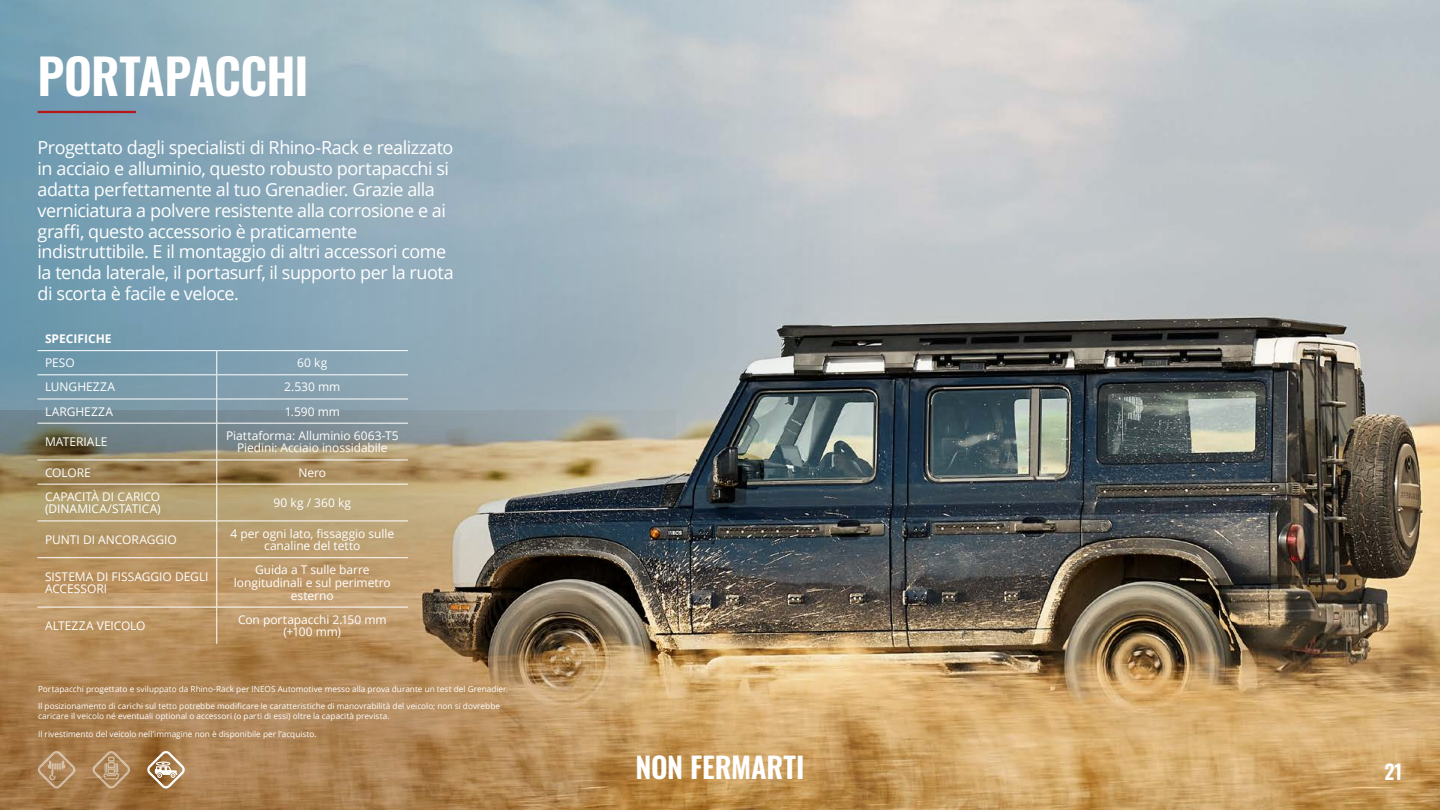
<style>
.page{position:relative;width:1440px;height:810px;background:#fff}
.page>*{position:absolute;margin:0;border:0;box-sizing:border-box;transform-origin:0 0}
.HDL_Up_Top{font:600 48.75px "Oswald";letter-spacing:-.02em;color:#fff}
.t1{font:600 28.88px "Oswald";letter-spacing:-.005em;color:#fff}
.t2{font:600 20.25px "Oswald";color:#fff}
.Bodycopy{font:18px/20.9px "Open Sans";letter-spacing:-.025em;color:#fff}
.Table_BC_center{font:12px/12.6px "Open Sans";letter-spacing:-.005em;color:#fff;text-align:center}
.Table_of_Contents{font:12px/12.6px "Open Sans";color:#fff}
.Table_HL{font:700 12px "Open Sans";color:#fff}
.Captions{font:8.25px/9.9px "Open Sans";color:#fff}
</style>
<div class="page">
<img style="left:675px;top:0;width:765px;height:810px">
<svg style="left:0;top:0;width:863px;height:593px;background:#91a7b1"></svg>
<img style="left:0;top:411px;width:675px;height:399px">
<hr style="left:38px;top:350px;width:179px;height:1px;background:#fff">
<hr style="left:217px;top:350px;width:191px;height:1px;background:#fff">
<svg style="left:216px;top:351px;width:1px;height:72px"></svg>
<hr style="left:216px;top:424px;width:1px;height:36px;background:#fff">
<svg style="left:216px;top:461px;width:1px;height:23px"></svg>
<hr style="left:216px;top:485px;width:1px;height:36px;background:#fff">
<hr style="left:216px;top:521px;width:1px;height:36px;background:#fff">
<hr style="left:216px;top:558px;width:1px;height:49px;background:#fff">
<hr style="left:216px;top:607px;width:1px;height:37px;background:#fff">
<hr style="left:38px;top:374px;width:179px;height:1px;background:#fff">
<hr style="left:217px;top:374px;width:191px;height:1px;background:#fff">
<hr style="left:38px;top:399px;width:179px;height:1px;background:#fff">
<hr style="left:217px;top:399px;width:191px;height:1px;background:#fff">
<hr style="left:38px;top:423px;width:179px;height:1px;background:#fff">
<hr style="left:217px;top:423px;width:191px;height:1px;background:#fff">
<hr style="left:38px;top:460px;width:179px;height:1px;background:#fff">
<hr style="left:217px;top:460px;width:191px;height:1px;background:#fff">
<hr style="left:38px;top:484px;width:179px;height:1px;background:#fff">
<hr style="left:217px;top:484px;width:191px;height:1px;background:#fff">
<hr style="left:38px;top:521px;width:179px;height:1px;background:#fff">
<hr style="left:217px;top:521px;width:191px;height:1px;background:#fff">
<hr style="left:38px;top:557px;width:179px;height:1px;background:#fff">
<hr style="left:217px;top:557px;width:191px;height:1px;background:#fff">
<hr style="left:38px;top:607px;width:179px;height:1px;background:#fff">
<hr style="left:217px;top:607px;width:191px;height:1px;background:#fff">
<svg style="left:38px;top:751px;width:38px;height:37px"></svg>
<svg style="left:93px;top:750px;width:37px;height:38px"></svg>
<svg style="left:147px;top:750px;width:38px;height:38px"></svg>
<hr style="left:38px;top:111px;width:98px;height:2px;background:#b61615">
<p class="HDL_Up_Top" style="left:38px;top:50px;width:272px">PORTAPACCHI</p>
<p class="Bodycopy" style="left:38px;top:137px;width:418px">Progettato dagli specialisti di Rhino-Rack e realizzato in acciaio e alluminio, questo robusto portapacchi si adatta perfettamente al tuo Grenadier. Grazie alla verniciatura a polvere resistente alla corrosione e ai graffi, questo accessorio è praticamente indistruttibile. E il montaggio di altri accessori come la tenda laterale, il portasurf, il supporto per la ruota di scorta è facile e veloce.</p>
<p class="Table_HL" style="left:45px;top:330px;width:68px">SPECIFICHE</p>
<p class="Table_of_Contents" style="left:45px;top:356px;width:31px">PESO</p>
<p class="Table_BC_center" style="left:297px;top:356px;width:32px">60 kg</p>
<p class="Table_of_Contents" style="left:45px;top:381px;width:71px">LUNGHEZZA</p>
<p class="Table_BC_center" style="left:284px;top:381px;width:58px">2.530 mm</p>
<p class="Table_of_Contents" style="left:45px;top:405px;width:70px">LARGHEZZA</p>
<p class="Table_BC_center" style="left:285px;top:405px;width:57px">1.590 mm</p>
<p class="Table_of_Contents" style="left:45px;top:435px;width:64px">MATERIALE</p>
<p class="Table_BC_center" style="left:226px;top:429px;width:174px">Piattaforma: Alluminio 6063-T5</p>
<p class="Table_BC_center" style="left:237px;top:441px;width:152px">Piedini: Acciaio inossidabile</p>
<p class="Table_of_Contents" style="left:45px;top:466px;width:47px">COLORE</p>
<p class="Table_BC_center" style="left:299px;top:466px;width:29px">Nero</p>
<p class="Table_of_Contents" style="left:45px;top:490px;width:117px">CAPACITÀ DI CARICO (DINAMICA/STATICA)</p>
<p class="Table_BC_center" style="left:273px;top:496px;width:79px">90 kg / 360 kg</p>
<p class="Table_of_Contents" style="left:45px;top:533px;width:133px">PUNTI DI ANCORAGGIO</p>
<p class="Table_BC_center" style="left:231px;top:527px;width:165px">4 per ogni lato, fissaggio sulle canaline del tetto</p>
<p class="Table_of_Contents" style="left:45px;top:570px;width:165px">SISTEMA DI FISSAGGIO DEGLI<br>ACCESSORI</p>
<p class="Table_BC_center" style="left:234px;top:563px;width:158px">Guida a T sulle barre longitudinali e sul perimetro esterno</p>
<p class="Table_of_Contents" style="left:45px;top:619px;width:102px">ALTEZZA VEICOLO</p>
<p class="Table_BC_center" style="left:238px;top:613px;width:150px">Con portapacchi 2.150 mm (+100 mm)</p>
<p class="Captions" style="left:38px;top:684px;width:471px">Portapacchi progettato e sviluppato da Rhino-Rack per INEOS Automotive messo alla prova durante un test del Grenadier.</p>
<p class="Captions" style="left:38px;top:701px;width:463px">Il posizionamento di carichi sul tetto potrebbe modificare le caratteristiche di manovrabilità del veicolo; non si dovrebbe caricare il veicolo né eventuali optional o accessori (o parti di essi) oltre la capacità prevista.</p>
<p class="Captions" style="left:38px;top:729px;width:280px">Il rivestimento del veicolo nell’immagine non è disponibile per l’acquisto.</p>
<h2 class="t1" style="left:636px;top:752px;width:170px">NON FERMARTI</h2>
<h3 class="t2" style="left:1384px;top:761px;width:20px">21</h3>
</div>
